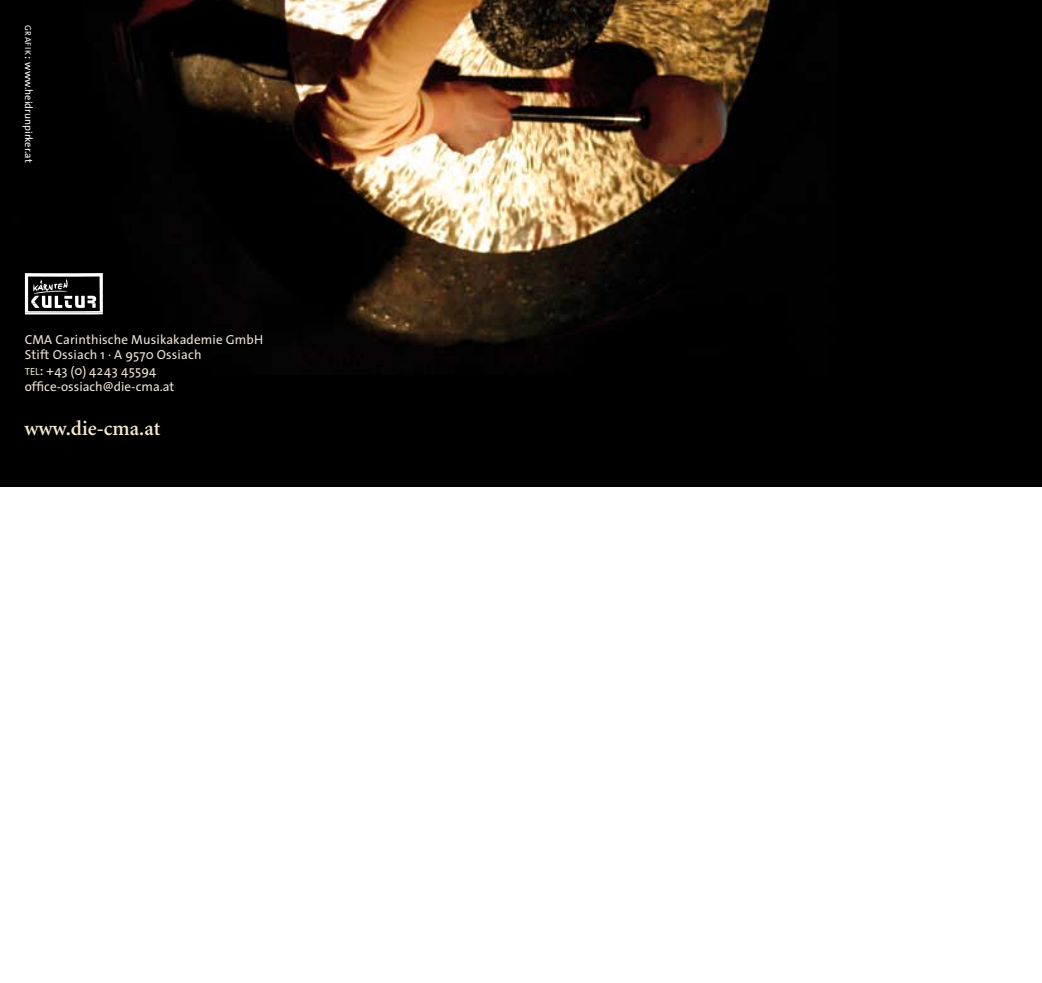
<style>
.page{position:relative;width:1042px;height:983px;background:#fff}
.page>*{position:absolute;margin:0;border:0;box-sizing:border-box;transform-origin:0 0}
.t1{font:600 21px "Minion";color:#f7eacf}
.t2{font:13.12px/15.8px "The Sans";letter-spacing:.01em;color:#eee2d5}
.t3{font:10.5px "The Sans";color:#fff}
.s1{font-size:8.58px}
.s2{font-size:12.25px}
.s3{font-size:10.33px}
.s4{font-size:14.88px}
</style>
<div class="page">
<img style="left:0;top:0;width:1042px;height:486px">
<svg style="left:25px;top:273px;width:78px;height:41px"></svg>
<p class="t3" style="left:37px;top:25px;width:139px;rotate:90deg"><span class="s1">grafik</span><span class="s2">:</span> www.heidrunpirker.at</p>
<p class="t2" style="left:25px;top:331px;width:240px">CMA Carinthische Musikakademie GmbH<br>Stift Ossiach 1 · A 9570 Ossiach<br><span class="s3">tel</span><span class="s4">:</span> +43 (0) 4243 45594 office-ossiach@die-cma.at</p>
<h1 class="t1" style="left:25px;top:417px;width:137px">www.die-cma.at</h1>
</div>
